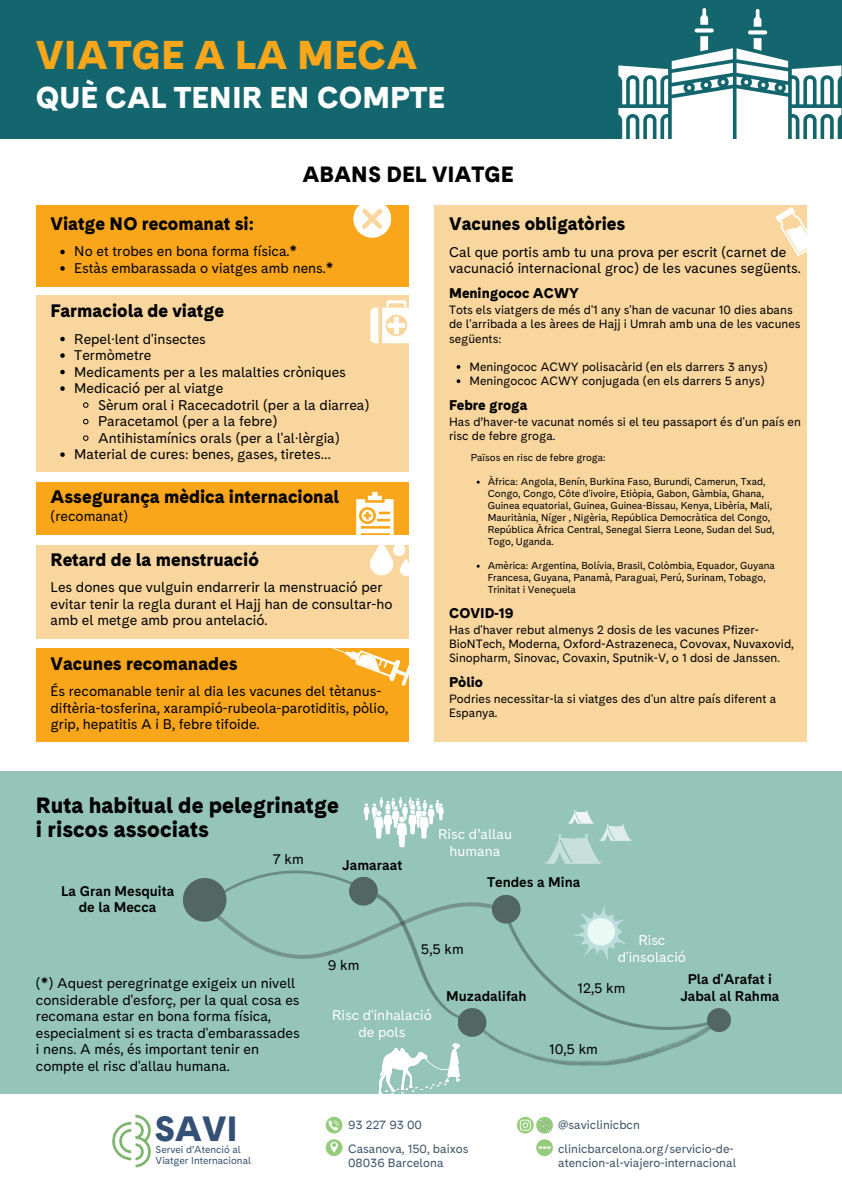
<style>
.page{position:relative;width:842px;height:1191px;background:#fff}
.page>*{position:absolute;margin:0;border:0;box-sizing:border-box;transform-origin:0 0}
.t1{font:900 40px "Cadiz CB";color:#faa61a}
.t2{font:900 35px "Cadiz CB";color:#345074}
.t3{font:900 30px "Cadiz CB";color:#fff}
.t4{font:900 22px/24px "Cadiz CB";color:#000}
.t5{font:900 18px "Cadiz CB";color:#000}
.t6{font:14px/16.5px "Cadiz CB";color:#000}
.t7{font:700 14px/16.5px "Cadiz CB";color:#000;text-align:center}
.t8{font:14px/16.5px "Cadiz CB";color:#fff;text-align:center}
.t9{font:900 14px "Cadiz CB";color:#000}
.t10{font:12px/14.2px "Cadiz CB";color:#000}
.t11{font:12px "Cadiz CB";color:#3c5268}
.t12{font:10px/12px "Cadiz CB";color:#000}
.t13{font:10px "Cadiz CB";color:#345074}
</style>
<div class="page">
<div style="left:0;top:0;width:842px;height:142px;background:#14666e"></div>
<div style="left:0;top:139px;width:842px;height:771px;background:#fff"></div>
<div style="left:0;top:770px;width:842px;height:323px;background:#95c4b9"></div>
<svg style="left:326px;top:1116px;width:16px;height:17px"></svg>
<svg style="left:536px;top:1139px;width:17px;height:16px"></svg>
<svg style="left:326px;top:1139px;width:16px;height:16px"></svg>
<svg style="left:517px;top:1116px;width:16px;height:17px"></svg>
<svg style="left:536px;top:1116px;width:17px;height:17px"></svg>
<svg style="left:540px;top:1119px;width:10px;height:10px"></svg>
<div style="left:695px;top:28px;width:19px;height:5px;background:#fff;border-radius:2px"></div>
<svg style="left:700px;top:8px;width:8px;height:17px"></svg>
<svg style="left:754px;top:9px;width:7px;height:18px"></svg>
<svg style="left:748px;top:30px;width:19px;height:4px"></svg>
<svg style="left:618px;top:36px;width:223px;height:103px"></svg>
<div style="left:435px;top:205px;width:372px;height:536px;background:#f8d69e"></div>
<div style="left:36px;top:648px;width:372px;height:93px;background:#faa61a"></div>
<div style="left:36px;top:544px;width:372px;height:94px;background:#f8d69e"></div>
<div style="left:36px;top:482px;width:372px;height:52px;background:#faa61a"></div>
<div style="left:36px;top:295px;width:372px;height:177px;background:#f8d69e"></div>
<div style="left:36px;top:205px;width:372px;height:81px;background:#faa61a"></div>
<svg style="left:370px;top:300px;width:39px;height:43px"></svg>
<div style="left:353px;top:200px;width:38px;height:37px;background:#fff;border-radius:50%"></div>
<svg style="left:362px;top:209px;width:20px;height:20px"></svg>
<svg style="left:356px;top:492px;width:38px;height:43px"></svg>
<svg style="left:370px;top:544px;width:39px;height:31px"></svg>
<svg style="left:332px;top:624px;width:77px;height:74px"></svg>
<svg style="left:775px;top:207px;width:32px;height:49px"></svg>
<div style="left:183px;top:877px;width:44px;height:44px;background:#526761;border-radius:50%"></div>
<svg style="left:202px;top:797px;width:529px;height:297px"></svg>
<svg style="left:60px;top:250px;width:5px;height:4px"></svg>
<svg style="left:60px;top:266px;width:5px;height:5px"></svg>
<svg style="left:457px;top:365px;width:3px;height:4px"></svg>
<svg style="left:457px;top:379px;width:3px;height:4px"></svg>
<svg style="left:60px;top:337px;width:5px;height:4px"></svg>
<svg style="left:60px;top:353px;width:5px;height:5px"></svg>
<svg style="left:60px;top:370px;width:5px;height:4px"></svg>
<svg style="left:60px;top:386px;width:5px;height:5px"></svg>
<svg style="left:83px;top:402px;width:6px;height:6px"></svg>
<svg style="left:83px;top:418px;width:6px;height:7px"></svg>
<svg style="left:83px;top:435px;width:6px;height:6px"></svg>
<svg style="left:60px;top:452px;width:5px;height:5px"></svg>
<img style="left:112px;top:1114px;width:39px;height:54px">
<p class="t1" style="left:36px;top:31px;width:383px">VIATGE A LA MECA</p>
<p class="t3" style="left:36px;top:79px;width:410px">QUÈ CAL TENIR EN COMPTE</p>
<p class="t4" style="left:302px;top:162px;width:213px">ABANS DEL VIATGE</p>
<p class="t5" style="left:51px;top:213px;width:205px">Viatge NO recomanat si:</p>
<p class="t5" style="left:449px;top:213px;width:178px">Vacunes obligatòries</p>
<p class="t6" style="left:449px;top:243px;width:353px">Cal que portis amb tu una prova per escrit (carnet de vacunació internacional groc) de les vacunes següents.</p>
<p class="t10" style="left:449px;top:302px;width:353px">Tots els viatgers de més d'1 any s'han de vacunar 10 dies abans de l'arribada a les àrees de Hajj i Umrah amb una de les vacunes següents:</p>
<p class="t10" style="left:469px;top:359px;width:300px">Meningococ ACWY polisacàrid (en els darrers 3 anys)</p>
<p class="t10" style="left:469px;top:374px;width:297px">Meningococ ACWY conjugada (en els darrers 5 anys)</p>
<p class="t6" style="left:74px;top:243px;width:224px">No et trobes en bona forma física.*</p>
<p class="t6" style="left:74px;top:260px;width:261px">Estàs embarassada o viatges amb nens.*</p>
<p class="t9" style="left:449px;top:285px;width:131px">Meningococ ACWY</p>
<p class="t5" style="left:51px;top:300px;width:175px">Farmaciola de viatge</p>
<p class="t6" style="left:74px;top:330px;width:133px">Repel·lent d'insectes</p>
<p class="t6" style="left:74px;top:347px;width:79px">Termòmetre</p>
<p class="t6" style="left:74px;top:363px;width:273px">Medicaments per a les malalties cròniques</p>
<p class="t6" style="left:74px;top:380px;width:150px">Medicació per al viatge</p>
<p class="t6" style="left:98px;top:396px;width:273px">Sèrum oral i Racecadotril (per a la diarrea)</p>
<p class="t6" style="left:98px;top:413px;width:181px">Paracetamol (per a la febre)</p>
<p class="t6" style="left:98px;top:429px;width:243px">Antihistamínics orals (per a l'al·lèrgia)</p>
<p class="t6" style="left:74px;top:446px;width:258px">Material de cures: benes, gases, tiretes…</p>
<p class="t5" style="left:51px;top:486px;width:290px">Assegurança mèdica internacional</p>
<p class="t6" style="left:51px;top:508px;width:79px">(recomanat)</p>
<p class="t9" style="left:449px;top:396px;width:80px">Febre groga</p>
<p class="t10" style="left:449px;top:414px;width:353px">Has d’haver-te vacunat només si el teu passaport és d'un país en risc de febre groga.</p>
<p class="t12" style="left:471px;top:451px;width:137px">Països en risc de febre groga:</p>
<p class="t12" style="left:488px;top:475px;width:288px">Àfrica: Angola, Benín, Burkina Faso, Burundi, Camerun, Txad, Congo, Congo, Côte d'ivoire, Etiòpia, Gabon, Gàmbia, Ghana, Guinea equatorial, Guinea, Guinea-Bissau, Kenya, Libèria, Mali, Mauritània, Níger , Nigèria, República Democràtica del Congo, República Àfrica Central, Senegal Sierra Leone, Sudan del Sud, Togo, Uganda.</p>
<p class="t12" style="left:488px;top:559px;width:289px">Amèrica: Argentina, Bolívia, Brasil, Colòmbia, Equador, Guyana<br>Francesa, Guyana, Panamà, Paraguai, Perú, Surinam, Tobago,<br>Trinitat i Veneçuela</p>
<p class="t10" style="left:449px;top:622px;width:346px">Has d'haver rebut almenys 2 dosis de les vacunes Pfizer-<br>BioNTech, Moderna, Oxford-Astrazeneca, Covovax, Nuvaxovid,<br>Sinopharm, Sinovac, Covaxin, Sputnik-V, o 1 dosi de Janssen.</p>
<p class="t5" style="left:51px;top:548px;width:210px">Retard de la menstruació</p>
<p class="t6" style="left:51px;top:579px;width:343px">Les dones que vulguin endarrerir la menstruació per evitar tenir la regla durant el Hajj han de consultar-ho amb el metge amb prou antelació.</p>
<p class="t9" style="left:449px;top:604px;width:66px">COVID-19</p>
<p class="t5" style="left:51px;top:652px;width:189px">Vacunes recomanades</p>
<p class="t6" style="left:51px;top:682px;width:339px">És recomanable tenir al dia les vacunes del tètanus&shy;diftèria-tosferina, xarampió-rubeola-parotiditis, pòlio, grip, hepatitis A i B, febre tifoide.</p>
<p class="t9" style="left:449px;top:673px;width:35px">Pòlio</p>
<p class="t10" style="left:449px;top:691px;width:329px">Podries necessitar-la si viatges des d'un altre país diferent a<br>Espanya.</p>
<p class="t4" style="left:36px;top:793px;width:304px">Ruta habitual de pelegrinatge i riscos associats</p>
<p class="t6" style="left:273px;top:850px;width:32px">7 km</p>
<p class="t7" style="left:342px;top:856px;width:61px">Jamaraat</p>
<p class="t7" style="left:61px;top:882px;width:115px">La Gran Mesquita de la Mecca</p>
<p class="t6" style="left:328px;top:956px;width:33px">9 km</p>
<p class="t8" style="left:438px;top:825px;width:75px">Risc d’allau humana</p>
<p class="t6" style="left:421px;top:940px;width:44px">5,5 km</p>
<p class="t7" style="left:487px;top:874px;width:95px">Tendes a Mina</p>
<p class="t8" style="left:638px;top:932px;width:29px">Risc</p>
<p class="t8" style="left:618px;top:948px;width:70px">d'insolació</p>
<p class="t6" style="left:36px;top:974px;width:265px">(*) Aquest peregrinatge exigeix un nivell considerable d'esforç, per la qual cosa es recomana estar en bona forma física, especialment si es tracta d'embarassades i nens. A més, és important tenir en compte el risc d'allau humana.</p>
<p class="t8" style="left:332px;top:1006px;width:101px">Risc d'inhalació</p>
<p class="t8" style="left:358px;top:1023px;width:49px">de pols</p>
<p class="t7" style="left:688px;top:970px;width:86px">Pla d'Arafat i</p>
<p class="t6" style="left:577px;top:979px;width:49px">12,5 km</p>
<p class="t7" style="left:446px;top:987px;width:82px">Muzadalifah</p>
<p class="t7" style="left:680px;top:987px;width:101px">Jabal al Rahma</p>
<p class="t6" style="left:549px;top:1040px;width:50px">10,5 km</p>
<p class="t2" style="left:154px;top:1107px;width:85px">SAVI</p>
<p class="t13" style="left:156px;top:1143px;width:87px">Servei d’Atenció al</p>
<p class="t13" style="left:156px;top:1153px;width:97px">Viatger Internacional</p>
<p class="t11" style="left:348px;top:1117px;width:76px">93 227 93 00</p>
<p class="t11" style="left:558px;top:1117px;width:83px">@saviclinicbcn</p>
<p class="t11" style="left:558px;top:1141px;width:177px">clinicbarcelona.org/servicio-de-</p>
<p class="t11" style="left:558px;top:1155px;width:180px">atencion-al-viajero-internacional</p>
<p class="t11" style="left:348px;top:1141px;width:122px">Casanova, 150, baixos</p>
<p class="t11" style="left:348px;top:1155px;width:97px">08036 Barcelona</p>
</div>
